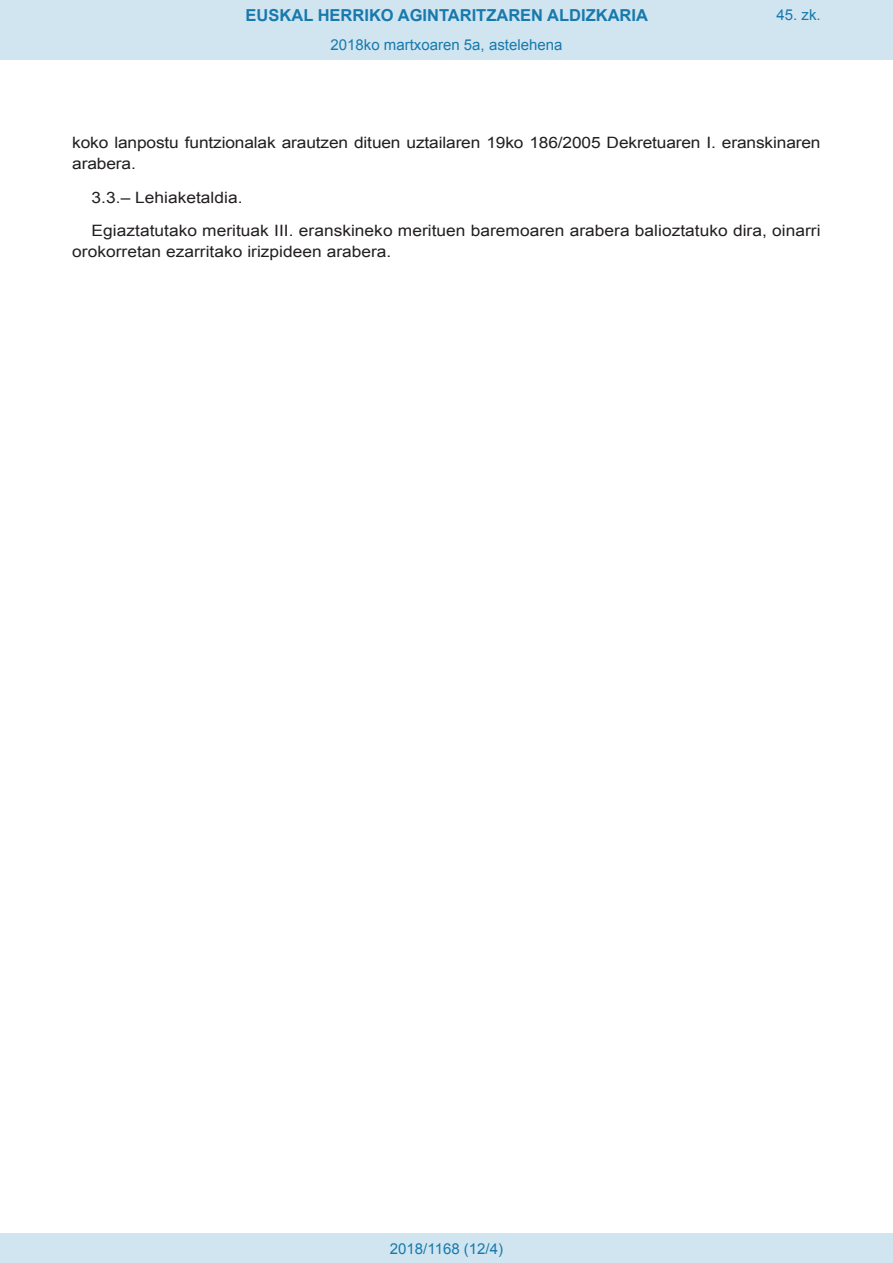
<style>
.page{position:relative;width:893px;height:1263px;background:#fff}
.page>*{position:absolute;margin:0;border:0;box-sizing:border-box;transform-origin:0 0}
.t1{font:700 16.5px "Arial";color:#1879ad}
.BOPVDetalle{font:15.6px/20.7px "Arial";color:#231f20;scale:1.11 1}
.Paginacion_Centro{font:15px "Arial";color:#1879ad}
</style>
<div class="page">
<div style="left:0;top:0;width:893px;height:60px;background:#d0e5f0"></div>
<div style="left:0;top:1233px;width:893px;height:30px;background:#d0e5f0"></div>
<p class="t1" style="left:246px;top:4px;width:404px">EUSKAL HERRIKO AGINTARITZAREN ALDIZKARIA</p>
<p class="Paginacion_Centro" style="left:331px;top:35px;width:233px">2018ko martxoaren 5a, astelehena</p>
<p class="Paginacion_Centro" style="left:776px;top:5px;width:46px">45. zk.</p>
<p class="BOPVDetalle" style="left:72px;top:132px;width:676px">koko lanpostu funtzionalak arautzen dituen uztailaren 19ko 186/2005 Dekretuaren I. eranskinaren arabera.</p>
<p class="BOPVDetalle" style="left:92px;top:187px;width:137px">3.3.– Lehiaketaldia.</p>
<p class="BOPVDetalle" style="left:72px;top:220px;width:676px;text-indent:19px">Egiaztatutako merituak III. eranskineko merituen baremoaren arabera balioztatuko dira, oinarri orokorretan ezarritako irizpideen arabera.</p>
<p class="Paginacion_Centro" style="left:390px;top:1238px;width:115px">2018/1168 (12/4)</p>
</div>
